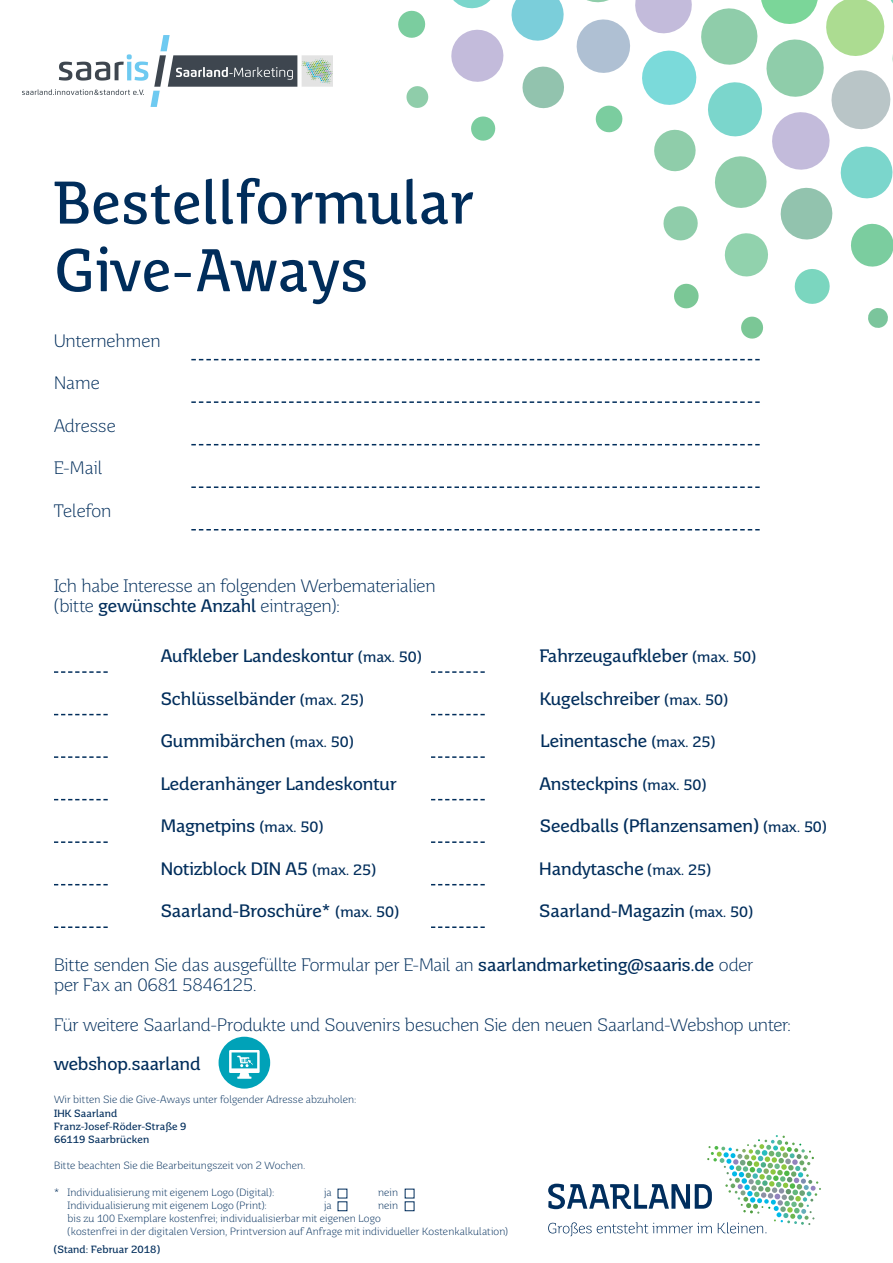
<style>
.page{position:relative;width:893px;height:1263px;background:#fff}
.page>*{position:absolute;margin:0;border:0;box-sizing:border-box;transform-origin:0 0}
.t1{font:60px/67.7px "Saar Pro Headline";color:#002d5b}
.t2{font:700 58.5px/70.2px "Saar";color:#002e5e}
.t3{font:18px "Saar Pro";color:#002d5b}
.t4{font:300 18px/19.8px "Saar Pro";letter-spacing:-.01em;color:#002d5b}
.t5{font:18px "Saar";color:#002e5e}
.t6{font:300 10.5px/13.2px "Saar Pro";letter-spacing:.01em;color:#002d5b}
.t7{font:10.5px/13.2px "Saar Pro";letter-spacing:.015em;color:#002d5b}
.s1{font-weight:400}
.s2{font-size:15px}
</style>
<div class="page">
<svg style="left:548px;top:1135px;width:273px;height:101px"></svg>
<svg style="left:406px;top:86px;width:23px;height:22px"></svg>
<svg style="left:451px;top:0;width:442px;height:339px"></svg>
<svg style="left:398px;top:10px;width:28px;height:28px"></svg>
<svg style="left:191px;top:444px;width:569px;height:1px"></svg>
<svg style="left:191px;top:401px;width:569px;height:2px"></svg>
<svg style="left:191px;top:359px;width:569px;height:1px"></svg>
<svg style="left:191px;top:486px;width:569px;height:2px"></svg>
<svg style="left:191px;top:529px;width:569px;height:1px"></svg>
<svg style="left:54px;top:671px;width:54px;height:2px"></svg>
<svg style="left:431px;top:671px;width:54px;height:2px"></svg>
<svg style="left:54px;top:714px;width:54px;height:1px"></svg>
<svg style="left:431px;top:714px;width:54px;height:1px"></svg>
<svg style="left:54px;top:756px;width:54px;height:2px"></svg>
<svg style="left:431px;top:756px;width:54px;height:2px"></svg>
<svg style="left:54px;top:799px;width:54px;height:1px"></svg>
<svg style="left:431px;top:799px;width:54px;height:1px"></svg>
<svg style="left:54px;top:841px;width:54px;height:2px"></svg>
<svg style="left:431px;top:841px;width:54px;height:2px"></svg>
<svg style="left:54px;top:884px;width:54px;height:1px"></svg>
<svg style="left:54px;top:926px;width:54px;height:2px"></svg>
<svg style="left:431px;top:884px;width:54px;height:1px"></svg>
<svg style="left:431px;top:926px;width:54px;height:2px"></svg>
<div style="left:219px;top:1037px;width:51px;height:52px;background:#00a2b8;border-radius:50%"></div>
<svg style="left:229px;top:1050px;width:31px;height:29px"></svg>
<img style="left:23px;top:35px;width:309px;height:72px">
<h1 class="t1" style="left:54px;top:170px;width:421px">Bestellformular<br>Give-Aways</h1>
<h3 class="t4" style="left:54px;top:331px;width:108px">Unternehmen</h3>
<h2 class="t2" style="left:61px;top:178px;width:427px">Bestellformular<br>Give-Aways</h2>
<h3 class="t4" style="left:54px;top:373px;width:47px">Name</h3>
<h3 class="t4" style="left:54px;top:416px;width:63px">Adresse</h3>
<h3 class="t4" style="left:54px;top:458px;width:50px">E-Mail</h3>
<h3 class="t4" style="left:54px;top:501px;width:59px">Telefon</h3>
<h3 class="t4" style="left:54px;top:576px;width:383px">Ich habe Interesse an folgenden Werbematerialien (bitte <span class="s1">gewünschte Anzahl</span> eintragen):</h3>
<h3 class="t3" style="left:161px;top:645px;width:262px">Aufkleber Landeskontur <span class="s2">(max. 50)</span></h3>
<h3 class="t3" style="left:540px;top:645px;width:218px">Fahrzeugaufkleber <span class="s2">(max. 50)</span></h3>
<h3 class="t3" style="left:161px;top:688px;width:204px">Schlüsselbänder <span class="s2">(max. 25)</span></h3>
<h3 class="t3" style="left:540px;top:688px;width:190px">Kugelschreiber <span class="s2">(max. 50)</span></h3>
<h3 class="t3" style="left:161px;top:730px;width:194px">Gummibärchen <span class="s2">(max. 50)</span></h3>
<h3 class="t3" style="left:541px;top:730px;width:176px">Leinentasche <span class="s2">(max. 25)</span></h3>
<h3 class="t3" style="left:161px;top:773px;width:237px">Lederanhänger Landeskontur</h3>
<h3 class="t3" style="left:539px;top:773px;width:168px">Ansteckpins <span class="s2">(max. 50)</span></h3>
<h3 class="t3" style="left:161px;top:815px;width:164px">Magnetpins <span class="s2">(max. 50)</span></h3>
<h3 class="t3" style="left:540px;top:815px;width:288px">Seedballs (Pflanzensamen) <span class="s2">(max. 50)</span></h3>
<h3 class="t3" style="left:161px;top:858px;width:217px">Notizblock DIN A5 <span class="s2">(max. 25)</span></h3>
<h3 class="t3" style="left:161px;top:900px;width:240px">Saarland-Broschüre* <span class="s2">(max. 50)</span></h3>
<h3 class="t3" style="left:539px;top:858px;width:173px">Handytasche <span class="s2">(max. 25)</span></h3>
<h3 class="t3" style="left:539px;top:900px;width:215px">Saarland-Magazin <span class="s2">(max. 50)</span></h3>
<h3 class="t4" style="left:54px;top:955px;width:701px">Bitte senden Sie das ausgefüllte Formular per E-Mail an <span class="s1">saarlandmarketing@saaris.de</span> oder per Fax an 0681 5846125.</h3>
<h3 class="t4" style="left:54px;top:1015px;width:739px">Für weitere Saarland-Produkte und Souvenirs besuchen Sie den neuen Saarland-Webshop unter:</h3>
<h3 class="t3" style="left:54px;top:1053px;width:148px">webshop.saarland</h3>
<p class="t6" style="left:54px;top:1093px;width:304px">Wir bitten Sie die Give-Aways unter folgender Adresse abzuholen:</p>
<p class="t7" style="left:54px;top:1106px;width:134px">IHK Saarland<br>Franz-Josef-Röder-Straße 9<br>66119 Saarbrücken</p>
<p class="t6" style="left:54px;top:1159px;width:253px">Bitte beachten Sie die Bearbeitungszeit von 2 Wochen.</p>
<p class="t6" style="left:54px;top:1185px;width:222px">* Individualisierung mit eigenem Logo (Digital):</p>
<p class="t6" style="left:324px;top:1185px;width:9px">ja</p>
<p class="t6" style="left:378px;top:1185px;width:22px">nein</p>
<p class="t6" style="left:67px;top:1199px;width:201px">Individualisierung mit eigenem Logo (Print):</p>
<p class="t6" style="left:324px;top:1199px;width:9px">ja</p>
<h3 class="t5" style="left:542px;top:959px;width:185px">Formular per E-Mail an</h3>
<p class="t6" style="left:68px;top:1199px;width:442px;text-indent:310px">nein<br>bis zu 100 Exemplare kostenfrei; individualisierbar mit eigenen Logo<br>(kostenfrei in der digitalen Version, Printversion auf Anfrage mit individueller Kostenkalkulation)</p>
<p class="t7" style="left:54px;top:1243px;width:108px">(Stand: Februar 2018)</p>
</div>
